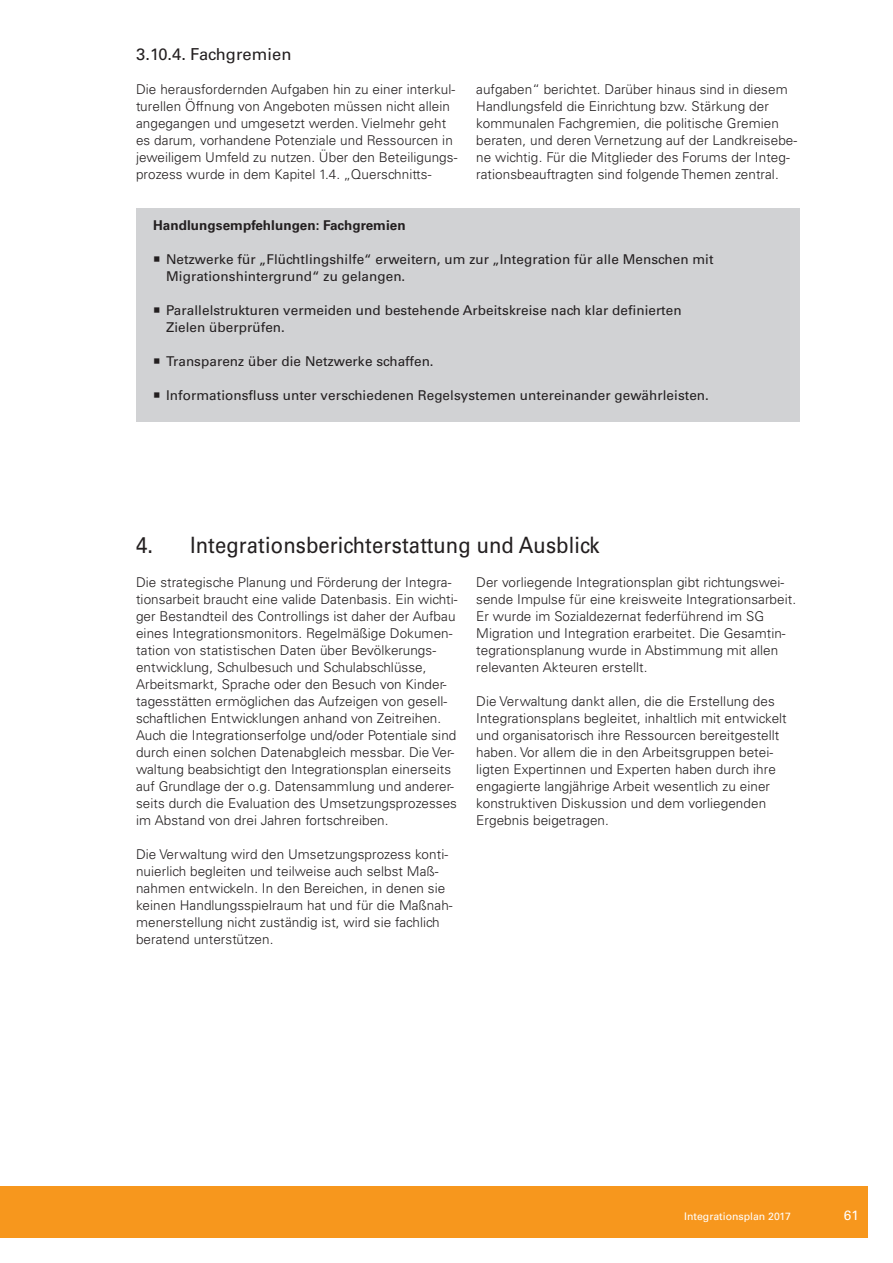
<style>
.page{position:relative;width:893px;height:1263px;background:#fff}
.page>*{position:absolute;margin:0;border:0;box-sizing:border-box;transform-origin:0 0}
.t1{font:22.5px "Univers LT Std";letter-spacing:.005em;color:#231f20;scale:.9 1}
.t2{font:16.5px "Univers LT Std";letter-spacing:.005em;color:#231f20}
.t3{font:300 13.5px/17px "Univers LT Std";letter-spacing:.005em;color:#231f20}
.t4{font:13.5px/17px "Univers LT Std";letter-spacing:.005em;color:#231f20}
.t5{font:700 13.5px "Univers LT Std";letter-spacing:.005em;color:#231f20}
.t6{font:13.5px "Univers LT Std";color:#fff}
.t7{font:10.5px "Univers LT Std";color:#fff}
</style>
<div class="page">
<div style="left:0;top:1186px;width:867px;height:51px;background:#f7971d"></div>
<div style="left:136px;top:208px;width:663px;height:214px;background:#d1d2d4"></div>
<p class="t2" style="left:136px;top:44px;width:157px">3.10.4. Fachgremien</p>
<p class="t3" style="left:136px;top:80px;width:323px">Die herausfordernden Aufgaben hin zu einer interkul&shy;turellen Öffnung von Angeboten müssen nicht allein angegangen und umgesetzt werden. Vielmehr geht es darum, vorhandene Potenziale und Ressourcen in jeweiligem Umfeld zu nutzen. Über den Beteiligungs&shy;prozess wurde in dem Kapitel 1.4. „Querschnitts-</p>
<p class="t5" style="left:153px;top:217px;width:254px">Handlungsempfehlungen: Fachgremien</p>
<p class="t4" style="left:166px;top:250px;width:549px;text-indent:-13px">○ Netzwerke für „Flüchtlingshilfe“ erweitern, um zur „Integration für alle Menschen mit<br>Migrationshintergrund“ zu gelangen.</p>
<p class="t4" style="left:166px;top:301px;width:517px;text-indent:-13px">○ Parallelstrukturen vermeiden und bestehende Arbeitskreise nach klar definierten<br>Zielen überprüfen.</p>
<p class="t4" style="left:153px;top:353px;width:282px">○ Transparenz über die Netzwerke schaffen.</p>
<p class="t4" style="left:153px;top:387px;width:557px">○ Informationsfluss unter verschiedenen Regelsystemen untereinander gewährleisten.</p>
<p class="t3" style="left:476px;top:80px;width:322px">aufgaben“ berichtet. Darüber hinaus sind in diesem Handlungsfeld die Einrichtung bzw. Stärkung der kommunalen Fachgremien, die politische Gremien beraten, und deren Vernetzung auf der Landkreisebe&shy;ne wichtig. Für die Mitglieder des Forums der Integ&shy;rationsbeauftragten sind folgende Themen zentral.</p>
<h1 class="t1" style="left:136px;top:531px;width:516px">4. Integrationsberichterstattung und Ausblick</h1>
<p class="t3" style="left:136px;top:574px;width:323px">Die strategische Planung und Förderung der Integra&shy;tionsarbeit braucht eine valide Datenbasis. Ein wichti&shy;ger Bestandteil des Controllings ist daher der Aufbau eines Integrationsmonitors. Regelmäßige Dokumen&shy;tation von statistischen Daten über Bevölkerungs&shy;entwicklung, Schulbesuch und Schulabschlüsse, Arbeitsmarkt, Sprache oder den Besuch von Kinder&shy;tagesstätten ermöglichen das Aufzeigen von gesell&shy;schaftlichen Entwicklungen anhand von Zeitreihen.<br>Auch die Integrationserfolge und/oder Potentiale sind durch einen solchen Datenabgleich messbar. Die Ver&shy;waltung beabsichtigt den Integrationsplan einerseits auf Grundlage der o.g. Datensammlung und anderer&shy;seits durch die Evaluation des Umsetzungsprozesses im Abstand von drei Jahren fortschreiben.</p>
<p class="t3" style="left:136px;top:846px;width:318px">Die Verwaltung wird den Umsetzungsprozess konti&shy;nuierlich begleiten und teilweise auch selbst Maß&shy;nahmen entwickeln. In den Bereichen, in denen sie keinen Handlungsspielraum hat und für die Maßnah&shy;menerstellung nicht zuständig ist, wird sie fachlich beratend unterstützen.</p>
<p class="t3" style="left:476px;top:574px;width:321px">Der vorliegende Integrationsplan gibt richtungswei&shy;sende Impulse für eine kreisweite Integrationsarbeit.<br>Er wurde im Sozialdezernat federführend im SG Migration und Integration erarbeitet. Die Gesamtin&shy;tegrationsplanung wurde in Abstimmung mit allen relevanten Akteuren erstellt.</p>
<p class="t3" style="left:476px;top:693px;width:312px">Die Verwaltung dankt allen, die die Erstellung des Integrationsplans begleitet, inhaltlich mit entwickelt und organisatorisch ihre Ressourcen bereitgestellt haben. Vor allem die in den Arbeitsgruppen betei&shy;ligten Expertinnen und Experten haben durch ihre engagierte langjährige Arbeit wesentlich zu einer konstruktiven Diskussion und dem vorliegenden Ergebnis beigetragen.</p>
<p class="t7" style="left:684px;top:1210px;width:108px">Integrationsplan 2017</p>
<p class="t6" style="left:844px;top:1208px;width:17px">61</p>
</div>
